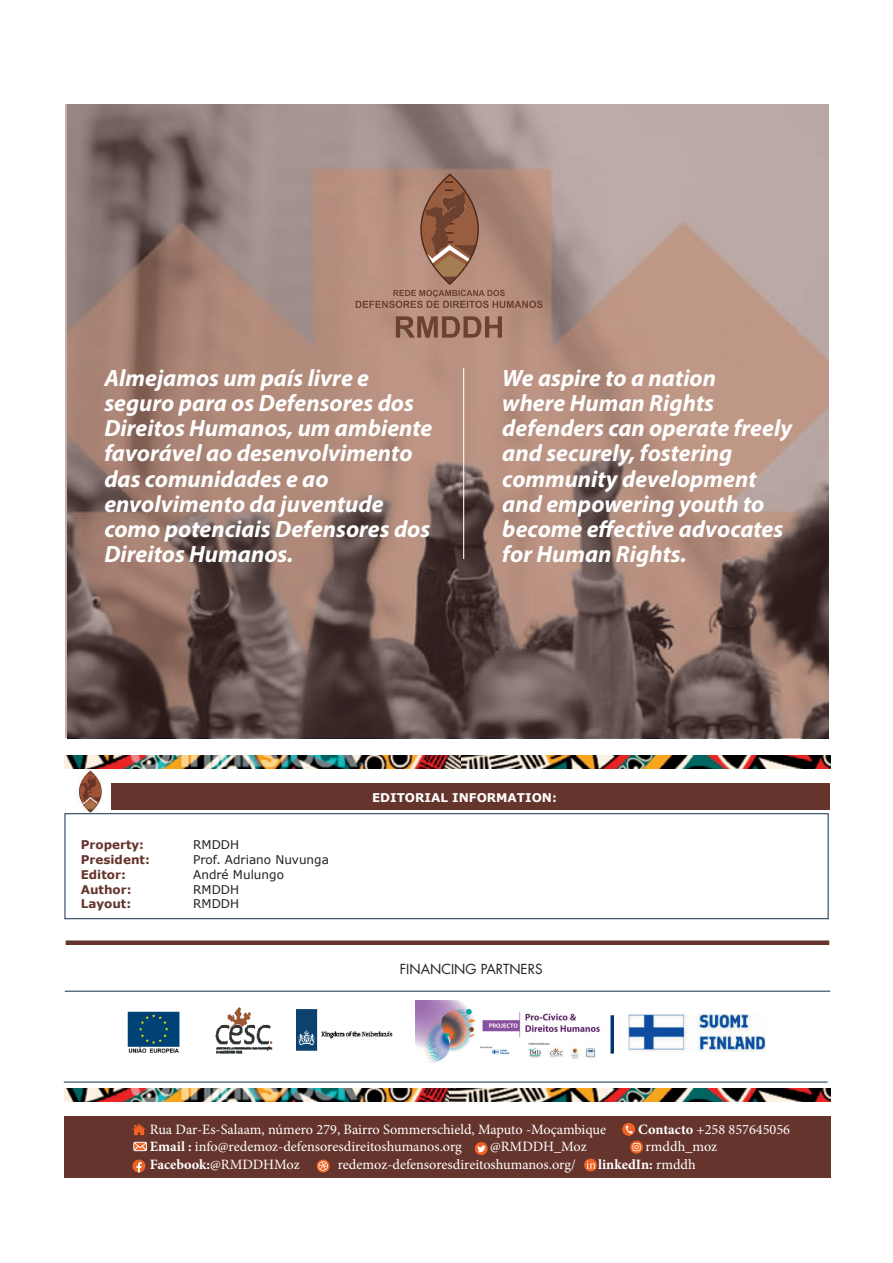
<style>
.page{position:relative;width:893px;height:1263px;background:#fff}
.page>*{position:absolute;margin:0;border:0;box-sizing:border-box;transform-origin:0 0}
.t1{font:italic 700 23.7px/25.2px "Myriad Pro";color:#fff}
.t2{font:14.25px "Minion Pro";color:#fff}
.t3{font:700 14.25px "Minion Pro";color:#fff}
.t4{font:13.5px "Futura LT";color:#231f20}
.t5{font:12px "Verdana";color:#231f20}
.t6{font:700 12px "Verdana";color:#65342c}
.t7{font:700 12px "Verdana";color:#fff}
.s1{font-weight:700}
.s2{font-weight:400}
</style>
<div class="page">
<img style="left:78px;top:770px;width:34px;height:43px">
<div style="left:64px;top:1116px;width:766px;height:62px;background:#65342c"></div>
<img style="left:65px;top:1089px;width:384px;height:13px">
<img style="left:449px;top:1089px;width:381px;height:13px">
<svg style="left:317px;top:1159px;width:13px;height:13px"></svg>
<svg style="left:318px;top:1161px;width:10px;height:10px"></svg>
<svg style="left:132px;top:1159px;width:13px;height:13px"></svg>
<svg style="left:630px;top:1141px;width:13px;height:12px"></svg>
<svg style="left:632px;top:1143px;width:9px;height:8px"></svg>
<svg style="left:622px;top:1123px;width:13px;height:13px"></svg>
<svg style="left:626px;top:1125px;width:7px;height:8px"></svg>
<svg style="left:132px;top:1123px;width:14px;height:12px"></svg>
<svg style="left:584px;top:1158px;width:13px;height:13px"></svg>
<svg style="left:586px;top:1161px;width:10px;height:7px"></svg>
<svg style="left:134px;top:1142px;width:13px;height:9px"></svg>
<svg style="left:475px;top:1142px;width:13px;height:13px"></svg>
<svg style="left:477px;top:1145px;width:9px;height:7px"></svg>
<div style="left:112px;top:783px;width:718px;height:27px;background:#65342c"></div>
<div style="left:65px;top:813px;width:763px;height:106px;border:1px solid #102d4e"></div>
<div style="left:66px;top:940px;width:763px;height:5px;background:#65342c"></div>
<img style="left:65px;top:756px;width:396px;height:13px">
<img style="left:461px;top:756px;width:369px;height:13px">
<img style="left:127px;top:1012px;width:53px;height:41px">
<hr style="left:65px;top:991px;width:765px;height:1px;background:#102d4e">
<img style="left:296px;top:1009px;width:97px;height:42px">
<img style="left:215px;top:1007px;width:58px;height:47px">
<hr style="left:64px;top:1082px;width:763px;height:1px;background:#102d4e">
<svg style="left:65px;top:104px;width:764px;height:634px;background:#967a71"></svg>
<hr style="left:463px;top:368px;width:1px;height:191px;background:#fff">
<svg style="left:396px;top:316px;width:106px;height:22px;background:#916756"></svg>
<svg style="left:356px;top:174px;width:186px;height:134px;background:#a9806e"></svg>
<img style="left:416px;top:1000px;width:197px;height:63px">
<img style="left:628px;top:1014px;width:137px;height:37px">
<p class="t1" style="left:104px;top:364px;width:330px">Almejamos um país livre e seguro para os Defensores dos<br>Direitos Humanos, um ambiente favorável ao desenvolvimento das comunidades e ao envolvimento da juventude como potenciais Defensores dos<br>Direitos Humanos.</p>
<p class="t1" style="left:502px;top:364px;width:291px">We aspire to a nation<br>where Human Rights defenders can operate freely and securely, fostering community development and empowering youth to become effective advocates for Human Rights.</p>
<p class="t6" style="left:81px;top:836px;width:65px">Property:</p>
<p class="t5" style="left:193px;top:836px;width:47px">RMDDH</p>
<p class="t6" style="left:81px;top:851px;width:71px">President:</p>
<p class="t5" style="left:193px;top:851px;width:137px">Prof. Adriano Nuvunga</p>
<p class="t6" style="left:81px;top:866px;width:47px">Editor:</p>
<p class="t5" style="left:193px;top:866px;width:92px">André Mulungo</p>
<p class="t6" style="left:81px;top:881px;width:52px">Author:</p>
<p class="t5" style="left:193px;top:881px;width:47px">RMDDH</p>
<p class="t6" style="left:81px;top:896px;width:52px">Layout:</p>
<p class="t5" style="left:193px;top:896px;width:47px">RMDDH</p>
<p class="t7" style="left:372px;top:790px;width:186px">EDITORIAL INFORMATION:</p>
<p class="t4" style="left:400px;top:961px;width:144px">FINANCING PARTNERS</p>
<p class="t2" style="left:150px;top:1120px;width:458px">Rua Dar-Es-Salaam, número 279, Bairro Sommerschield, Maputo -Moçambique</p>
<p class="t2" style="left:638px;top:1120px;width:153px"><span class="s1">Contacto</span> +258 857645056</p>
<p class="t2" style="left:150px;top:1137px;width:314px"><span class="s1">Email :</span> info@redemoz-defensoresdireitoshumanos.org</p>
<p class="t2" style="left:490px;top:1137px;width:98px">@RMDDH_Moz</p>
<p class="t2" style="left:646px;top:1137px;width:73px">rmddh_moz</p>
<p class="t3" style="left:150px;top:1154px;width:151px">Facebook:<span class="s2">@RMDDHMoz</span></p>
<p class="t2" style="left:338px;top:1155px;width:240px">redemoz-defensoresdireitoshumanos.org/</p>
<p class="t3" style="left:598px;top:1154px;width:99px">linkedIn: <span class="s2">rmddh</span></p>
</div>
